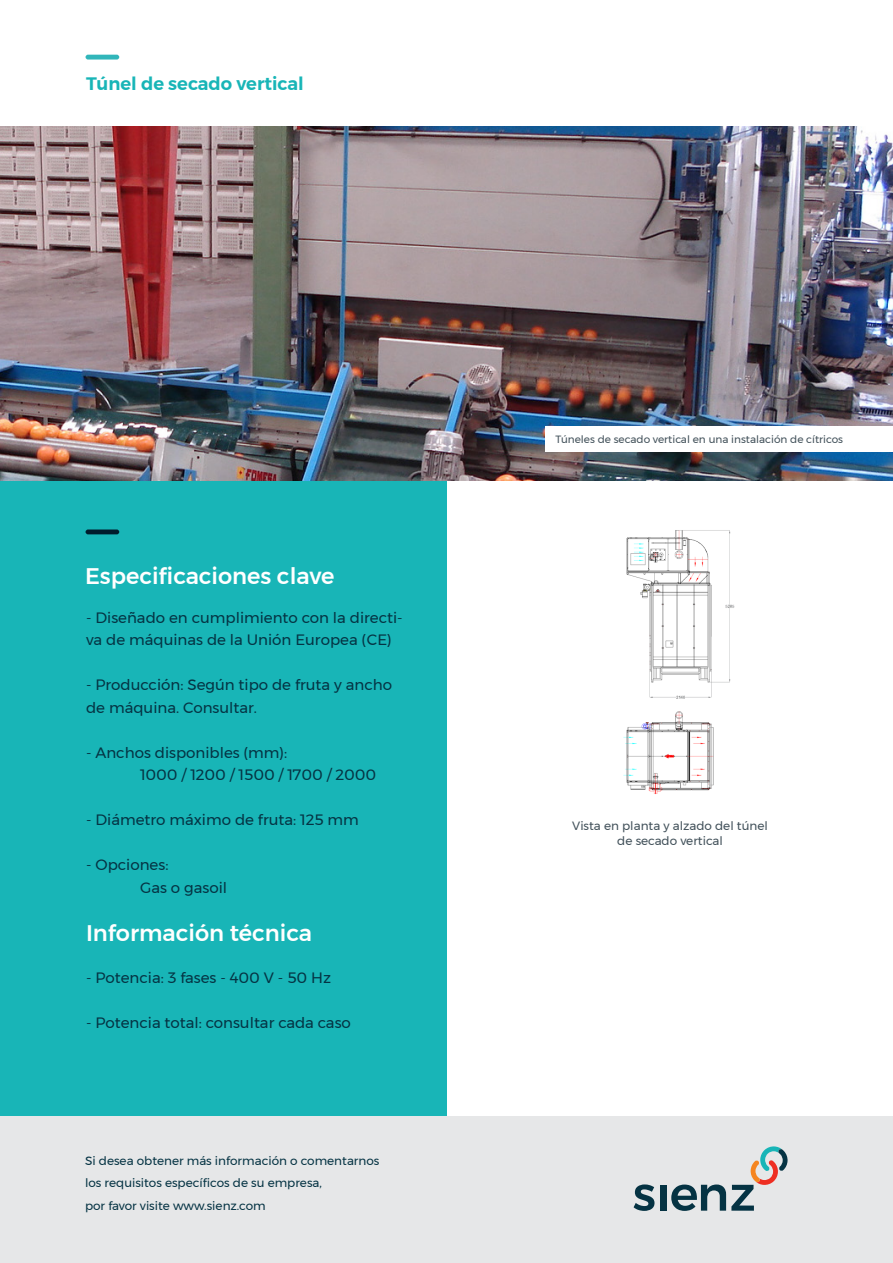
<style>
.page{position:relative;width:893px;height:1263px;background:#fff}
.page>*{position:absolute;margin:0;border:0;box-sizing:border-box;transform-origin:0 0}
.TITULO{font:500 22.5px "Montserrat";color:#fff}
.NOMBRE_MAQUINA_FRENT{font:600 18px "Montserrat";color:#18b5b7}
.CUERPO_TEXTOS_-_Azul{font:15px/22.5px "Montserrat";color:#053343}
.t1{font:12px/22.5px "Montserrat";color:#053343}
.Images_Subtitle{font:12px/15px "Montserrat";color:#42515a;text-align:center}
.Image_Subtitle_Small{font:10.5px "Montserrat";color:#42515a}
</style>
<div class="page">
<div style="left:0;top:480px;width:446px;height:636px;background:#18b5b7"></div>
<div style="left:0;top:1116px;width:893px;height:147px;background:#e6e7e8"></div>
<div style="left:86px;top:529px;width:33px;height:5px;background:#001d2d;border-radius:2px"></div>
<div style="left:86px;top:55px;width:33px;height:5px;background:#31b6ba;border-radius:2px"></div>
<svg style="left:634px;top:1184px;width:20px;height:27px"></svg>
<div style="left:661px;top:1185px;width:6px;height:26px;background:#053343"></div>
<svg style="left:671px;top:1146px;width:116px;height:65px"></svg>
<img style="left:0;top:127px;width:893px;height:353px">
<img style="left:623px;top:530px;width:112px;height:265px">
<div style="left:546px;top:426px;width:347px;height:26px;background:#fff"></div>
<p class="NOMBRE_MAQUINA_FRENT" style="left:86px;top:69px;width:219px">Túnel de secado vertical</p>
<p class="TITULO" style="left:85px;top:558px;width:251px">Especificaciones clave</p>
<p class="CUERPO_TEXTOS_-_Azul" style="left:86px;top:606px;width:318px">- Diseñado en cumplimiento con la directi&shy;va de máquinas de la Unión Europea (CE)</p>
<p class="CUERPO_TEXTOS_-_Azul" style="left:86px;top:673px;width:308px">- Producción: Según tipo de fruta y ancho de máquina. Consultar.</p>
<p class="CUERPO_TEXTOS_-_Azul" style="left:86px;top:741px;width:203px">- Anchos disponibles (mm):</p>
<p class="CUERPO_TEXTOS_-_Azul" style="left:140px;top:763px;width:238px">1000 / 1200 / 1500 / 1700 / 2000</p>
<p class="CUERPO_TEXTOS_-_Azul" style="left:86px;top:808px;width:274px">- Diámetro máximo de fruta: 125 mm</p>
<p class="CUERPO_TEXTOS_-_Azul" style="left:86px;top:853px;width:84px">- Opciones:</p>
<p class="CUERPO_TEXTOS_-_Azul" style="left:140px;top:876px;width:88px">Gas o gasoil</p>
<p class="TITULO" style="left:86px;top:915px;width:227px">Información técnica</p>
<p class="CUERPO_TEXTOS_-_Azul" style="left:86px;top:966px;width:246px">- Potencia: 3 fases - 400 V - 50 Hz</p>
<p class="CUERPO_TEXTOS_-_Azul" style="left:86px;top:1011px;width:266px">- Potencia total: consultar cada caso</p>
<p class="t1" style="left:85px;top:1149px;width:296px">Si desea obtener más información o comentarnos los requisitos específicos de su empresa,<br>por favor visite www.sienz.com</p>
<p class="Image_Subtitle_Small" style="left:556px;top:431px;width:289px">Túneles de secado vertical en una instalación de cítricos</p>
<p class="Images_Subtitle" style="left:572px;top:818px;width:197px">Vista en planta y alzado del túnel de secado vertical</p>
</div>
